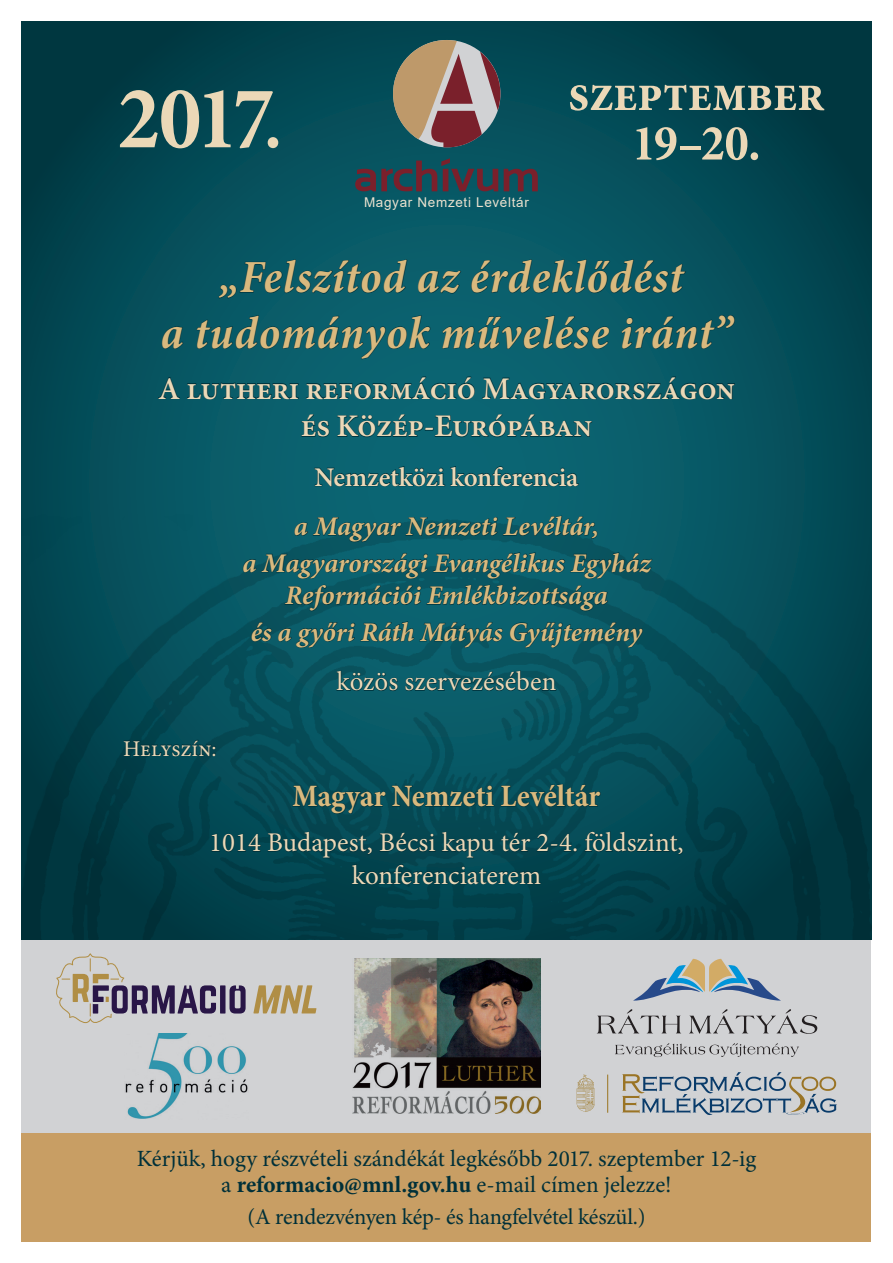
<style>
.page{position:relative;width:893px;height:1263px;background:#fff}
.page>*{position:absolute;margin:0;border:0;box-sizing:border-box;transform-origin:0 0}
.t1{font:700 condensed 90px "Minion Pro";color:#ebd8b7}
.t2{font:700 condensed 51px/49.5px "Minion Pro";letter-spacing:-.01em;color:#ebd8b7;text-align:center}
.t3{font:italic 700 condensed 46.5px/55.8px "Minion Pro";letter-spacing:.02em;color:#d9b97e;text-align:center}
.t4{font:600 31.5px/37.8px "Minion Pro";letter-spacing:-.01em;color:#ebd8b7;text-align:center}
.t5{font:700 condensed 31.5px "Minion Pro";letter-spacing:-.005em;color:#d9b97e}
.t6{font:italic 700 27px/36.6px "Minion Pro";color:#d9b97e;text-align:center}
.t7{font:27px/32.4px "Minion Pro";letter-spacing:-.005em;color:#ebd8b7;text-align:center}
.t8{font:600 27px "Minion Pro";color:#ebd8b7}
.t9{font:23.25px/25.5px "Minion Pro";letter-spacing:-.005em;color:#003039;text-align:center}
.t10{font:22.5px "Minion Pro";letter-spacing:-.015em;color:#003039}
.t11{font:22.5px "Minion Pro";color:#ebd8b7}
.t12{font:13.5px "Arial";letter-spacing:.05em;color:#eae1cf}
.s1{font-size:72px}
.s2{font-weight:700}
</style>
<div class="page">
<svg style="left:22px;top:21px;width:849px;height:480px;background:#034a55"></svg>
<img style="left:22px;top:501px;width:849px;height:439px">
<div style="left:22px;top:1128px;width:849px;height:114px;background:#c89e64"></div>
<svg style="left:218px;top:259px;width:189px;height:40px;background:#075461"></svg>
<svg style="left:418px;top:270px;width:44px;height:24px"></svg>
<svg style="left:471px;top:259px;width:215px;height:35px;background:#07535f"></svg>
<svg style="left:161px;top:326px;width:23px;height:23px"></svg>
<svg style="left:196px;top:315px;width:235px;height:45px;background:#085864"></svg>
<svg style="left:442px;top:315px;width:168px;height:34px;background:#085864"></svg>
<svg style="left:621px;top:315px;width:114px;height:34px;background:#06515d"></svg>
<svg style="left:158px;top:377px;width:22px;height:22px"></svg>
<svg style="left:187px;top:376px;width:548px;height:170px;background:#095b68"></svg>
<svg style="left:242px;top:552px;width:411px;height:59px;background:#085460"></svg>
<svg style="left:251px;top:622px;width:21px;height:20px"></svg>
<svg style="left:278px;top:621px;width:225px;height:27px;background:#085460"></svg>
<svg style="left:509px;top:622px;width:134px;height:26px;background:#07505c"></svg>
<svg style="left:336px;top:670px;width:62px;height:21px"></svg>
<svg style="left:405px;top:670px;width:151px;height:21px;background:#074f5a"></svg>
<svg style="left:123px;top:739px;width:93px;height:18px;background:#01404a"></svg>
<svg style="left:292px;top:783px;width:309px;height:31px;background:#044752"></svg>
<svg style="left:211px;top:833px;width:50px;height:19px"></svg>
<svg style="left:584px;top:831px;width:99px;height:24px;background:#01424d"></svg>
<svg style="left:267px;top:831px;width:310px;height:54px;background:#02424d"></svg>
<div style="left:22px;top:940px;width:849px;height:192px;background:#d1d2d4"></div>
<svg style="left:622px;top:1072px;width:215px;height:43px"></svg>
<svg style="left:577px;top:1074px;width:18px;height:38px"></svg>
<hr style="left:607px;top:1074px;width:1px;height:39px;background:#bc8d26">
<svg style="left:253px;top:985px;width:63px;height:28px"></svg>
<svg style="left:56px;top:953px;width:190px;height:70px"></svg>
<img style="left:125px;top:1034px;width:123px;height:85px">
<svg style="left:634px;top:959px;width:146px;height:41px"></svg>
<svg style="left:597px;top:1009px;width:220px;height:25px"></svg>
<svg style="left:615px;top:1043px;width:184px;height:14px"></svg>
<img style="left:353px;top:958px;width:187px;height:156px">
<svg style="left:393px;top:40px;width:107px;height:107px;background:#8c7a71"></svg>
<svg style="left:355px;top:158px;width:143px;height:33px;background:#30424e"></svg>
<svg style="left:504px;top:169px;width:34px;height:22px"></svg>
<h1 class="t1" style="left:118px;top:57px;width:166px">2017<span class="s1">.</span></h1>
<h2 class="t2" style="left:568px;top:69px;width:259px">szeptember<br>19–20.</h2>
<p class="t12" style="left:364px;top:193px;width:166px">Magyar Nemzeti Levéltár</p>
<h3 class="t3" style="left:161px;top:249px;width:573px">„Felszítod az érdeklődést<br>a tudományok művelése iránt”</h3>
<p class="t4" style="left:158px;top:369px;width:578px">A lutheri reformáció Magyarországon és Közép-Európában</p>
<p class="t8" style="left:314px;top:458px;width:266px">Nemzetközi konferencia</p>
<p class="t6" style="left:242px;top:508px;width:410px">a Magyar Nemzeti Levéltár,<br>a Magyarországi Evangélikus Egyház</p>
<p class="t6" style="left:251px;top:577px;width:393px">Reformációi Emlékbizottsága<br>és a győri Ráth Mátyás Gyűjtemény</p>
<p class="t7" style="left:337px;top:666px;width:221px">közös szervezésében</p>
<p class="t11" style="left:123px;top:733px;width:95px">Helyszín:</p>
<p class="t5" style="left:292px;top:774px;width:310px">Magyar Nemzeti Levéltár</p>
<p class="t7" style="left:209px;top:826px;width:476px">1014 Budapest, Bécsi kapu tér 2-4. földszint, konferenciaterem</p>
<p class="t9" style="left:137px;top:1146px;width:621px">Kérjük, hogy részvételi szándékát legkésőbb 2017. szeptember 12-ig a <span class="s2">reformacio@mnl.gov.hu</span> e-mail címen jelezze!</p>
<p class="t10" style="left:248px;top:1202px;width:399px">(A rendezvényen kép- és hangfelvétel készül.)</p>
</div>
